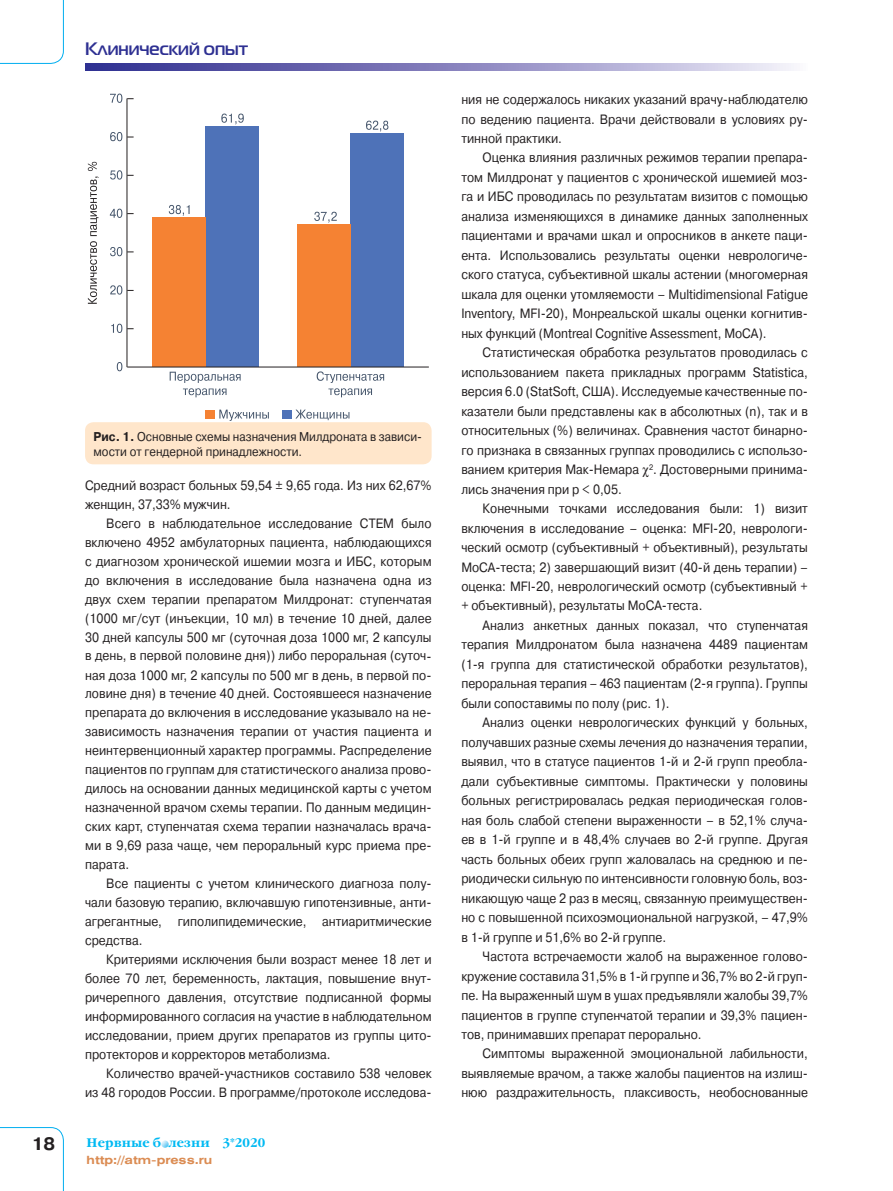
<style>
.page{position:relative;width:893px;height:1191px;background:#fff}
.page>*{position:absolute;margin:0;border:0;box-sizing:border-box;transform-origin:0 0}
.t1{font:700 18px "Magistral C";color:#2e3092}
.t2{font:700 18px "Pragmatica C";color:#231f20}
.t3{font:13.5px/19.5px "Pragmatica C";color:#231f20;text-align:justify;scale:.9 1}
.t4{font:12.75px/15px "Pragmatica C";color:#231f20;scale:.9 1}
.t5{font:700 12.45px "Garamond C";letter-spacing:.01em;color:#00b9f2}
.t6{font:700 11.25px "Helios Ext C";color:#db8c53}
.s1{font-weight:700}
</style>
<div class="page">
<svg style="left:161px;top:1140px;width:8px;height:7px"></svg>
<svg style="left:0;top:0;width:64px;height:64px"></svg>
<svg style="left:0;top:1127px;width:64px;height:64px"></svg>
<svg style="left:85px;top:64px;width:706px;height:6px;background:#8985bf"></svg>
<svg style="left:88px;top:177px;width:11px;height:127px"></svg>
<svg style="left:88px;top:162px;width:9px;height:9px"></svg>
<div style="left:350px;top:134px;width:53px;height:233px;background:#4e72b8"></div>
<div style="left:206px;top:126px;width:53px;height:241px;background:#4e72b8"></div>
<div style="left:297px;top:225px;width:53px;height:142px;background:#f58233"></div>
<div style="left:152px;top:217px;width:54px;height:150px;background:#f58233"></div>
<hr style="left:127px;top:98px;width:1px;height:269px;background:#231f20">
<svg style="left:366px;top:121px;width:22px;height:11px"></svg>
<svg style="left:221px;top:114px;width:23px;height:10px"></svg>
<svg style="left:314px;top:212px;width:23px;height:11px"></svg>
<svg style="left:169px;top:205px;width:21px;height:11px"></svg>
<svg style="left:117px;top:362px;width:5px;height:9px"></svg>
<svg style="left:111px;top:324px;width:23px;height:9px"></svg>
<svg style="left:110px;top:285px;width:24px;height:10px"></svg>
<svg style="left:110px;top:247px;width:24px;height:9px"></svg>
<svg style="left:110px;top:209px;width:24px;height:9px"></svg>
<svg style="left:110px;top:170px;width:24px;height:10px"></svg>
<svg style="left:110px;top:132px;width:24px;height:9px"></svg>
<svg style="left:110px;top:94px;width:24px;height:9px"></svg>
<svg style="left:170px;top:372px;width:71px;height:25px"></svg>
<svg style="left:317px;top:371px;width:67px;height:26px"></svg>
<div style="left:282px;top:410px;width:9px;height:8px;background:#4e72b8"></div>
<svg style="left:295px;top:409px;width:54px;height:11px"></svg>
<div style="left:206px;top:410px;width:9px;height:8px;background:#f58233"></div>
<svg style="left:219px;top:409px;width:50px;height:12px"></svg>
<hr style="left:127px;top:367px;width:302px;height:1px;background:#231f20">
<div style="left:85px;top:422px;width:347px;height:42px;background:#ffe6cb;border-radius:9px"></div>
<h1 class="t2" style="left:32px;top:1133px;width:25px">18</h1>
<h1 class="t1" style="left:85px;top:38px;width:165px">Клинический опыт</h1>
<p class="t4" style="left:94px;top:429px;width:367px"><span class="s1">Рис. 1.</span> Основные схемы назначения Милдроната в зависи&shy;мости от гендерной принадлежности.</p>
<p class="t3" style="left:85px;top:476px;width:387px;line-height:18.9px">Средний возраст больных 59,54 ± 9,65 года. Из них 62,67% женщин, 37,33% мужчин.</p>
<p class="t3" style="left:85px;top:513px;width:387px;line-height:18.9px;text-indent:21px">Всего в наблюдательное исследование СТЕМ было включено 4952 амбулаторных пациента, наблюдающихся с диагнозом хронической ишемии мозга и ИБС, которым до включения в исследование была назначена одна из двух схем терапии препаратом Милдронат: ступенчатая (1000 мг/сут (инъекции, 10 мл) в течение 10 дней, далее 30 дней капсулы 500 мг (суточная доза 1000 мг, 2 капсулы в день, в первой половине дня)) либо пероральная (суточ&shy;ная доза 1000 мг, 2 капсулы по 500 мг в день, в первой по&shy;ловине дня) в течение 40 дней. Состоявшееся назначение препарата до включения в исследование указывало на не&shy;зависимость назначения терапии от участия пациента и неинтервенционный характер программы. Распределение пациентов по группам для статистического анализа прово&shy;дилось на основании данных медицинской карты с учетом назначенной врачом схемы терапии. По данным медицин&shy;ских карт, ступенчатая схема терапии назначалась врача&shy;ми в 9,69 раза чаще, чем пероральный курс приема пре&shy;парата.</p>
<p class="t3" style="left:85px;top:874px;width:387px;line-height:18.9px;text-indent:21px">Все пациенты с учетом клинического диагноза полу&shy;чали базовую терапию, включавшую гипотензивные, анти&shy;агрегантные, гиполипидемические, антиаритмические средства.</p>
<p class="t3" style="left:85px;top:950px;width:387px;line-height:18.9px;text-align:left;text-indent:21px">Критериями исключения были возраст менее 18 лет и более 70 лет, беременность, лактация, повышение внут&shy;ричерепного давления, отсутствие подписанной формы информированного согласия на участие в наблюдательном исследовании, прием других препаратов из группы цито&shy;протекторов и корректоров метаболизма.</p>
<p class="t3" style="left:85px;top:1064px;width:387px;line-height:18.9px;text-align:right">Количество врачей-участников составило 538 человек<br>из 48 городов России. В программе/протоколе исследова-</p>
<p class="t5" style="left:87px;top:1136px;width:180px">Нервные б лезни 3*2020</p>
<p class="t6" style="left:87px;top:1152px;width:127px">http://atm-press.ru</p>
<p class="t3" style="left:461px;top:90px;width:387px">ния не содержалось никаких указаний врачу-наблюдателю по ведению пациента. Врачи действовали в условиях ру&shy;тинной практики.</p>
<p class="t3" style="left:461px;top:148px;width:387px;text-indent:21px">Оценка влияния различных режимов терапии препара&shy;том Милдронат у пациентов с хронической ишемией моз&shy;га и ИБС проводилась по результатам визитов с помощью анализа изменяющихся в динамике данных заполненных пациентами и врачами шкал и опросников в анкете паци&shy;ента. Использовались результаты оценки неврологиче&shy;ского статуса, субъективной шкалы астении (многомерная шкала для оценки утомляемости – Multidimensional Fatigue Inventory, MFI-20), Монреальской шкалы оценки когнитив&shy;ных функций (Montreal Cognitive Assessment, MоСА).</p>
<p class="t3" style="left:461px;top:343px;width:387px;text-indent:21px">Статистическая обработка результатов проводилась с использованием пакета прикладных программ Statistica, версия 6.0 (StatSoft, США). Исследуемые качественные по&shy;казатели были представлены как в абсолютных (n), так и в относительных (%) величинах. Сравнения частот бинарно&shy;го признака в связанных группах проводились с использо&shy;ванием критерия Мак-Немара <sup>2</sup>. Достоверными принима&shy;лись значения при р &lt; 0,05.</p>
<p class="t3" style="left:461px;top:499px;width:387px;text-indent:21px">Конечными точками исследования были: 1) визит включения в исследование – оценка: MFI-20, неврологи&shy;ческий осмотр (субъективный + объективный), результаты MoCA-теста; 2) завершающий визит (40-й день терапии) – оценка: MFI-20, неврологический осмотр (субъективный + + объективный), результаты MoCA-теста.</p>
<p class="t3" style="left:461px;top:615px;width:387px;text-indent:21px">Анализ анкетных данных показал, что ступенчатая терапия Милдронатом была назначена 4489 пациентам (1-я группа для статистической обработки результатов), пероральная терапия – 463 пациентам (2-я группа). Группы были сопоставимы по полу (рис. 1).</p>
<p class="t3" style="left:461px;top:713px;width:387px;text-align:left;text-indent:21px">Анализ оценки неврологических функций у больных, получавших разные схемы лечения до назначения терапии, выявил, что в статусе пациентов 1-й и 2-й групп преобла&shy;дали субъективные симптомы. Практически у половины больных регистрировалась редкая периодическая голов&shy;ная боль слабой степени выраженности – в 52,1% случа&shy;ев в 1-й группе и в 48,4% случаев во 2-й группе. Другая часть больных обеих групп жаловалась на среднюю и пе&shy;риодически сильную по интенсивности головную боль, воз&shy;никающую чаще 2 раз в месяц, связанную преимуществен&shy;но с повышенной психоэмоциональной нагрузкой, – 47,9% в 1-й группе и 51,6% во 2-й группе.</p>
<p class="t3" style="left:461px;top:946px;width:387px;text-indent:21px">Частота встречаемости жалоб на выраженное голово&shy;кружение составила 31,5% в 1-й группе и 36,7% во 2-й груп&shy;пе. На выраженный шум в ушах предъявляли жалобы 39,7% пациентов в группе ступенчатой терапии и 39,3% пациен&shy;тов, принимавших препарат перорально.</p>
<p class="t3" style="left:461px;top:1044px;width:387px;text-indent:21px">Симптомы выраженной эмоциональной лабильности, выявляемые врачом, а также жалобы пациентов на излиш&shy;нюю раздражительность, плаксивость, необоснованные</p>
</div>
